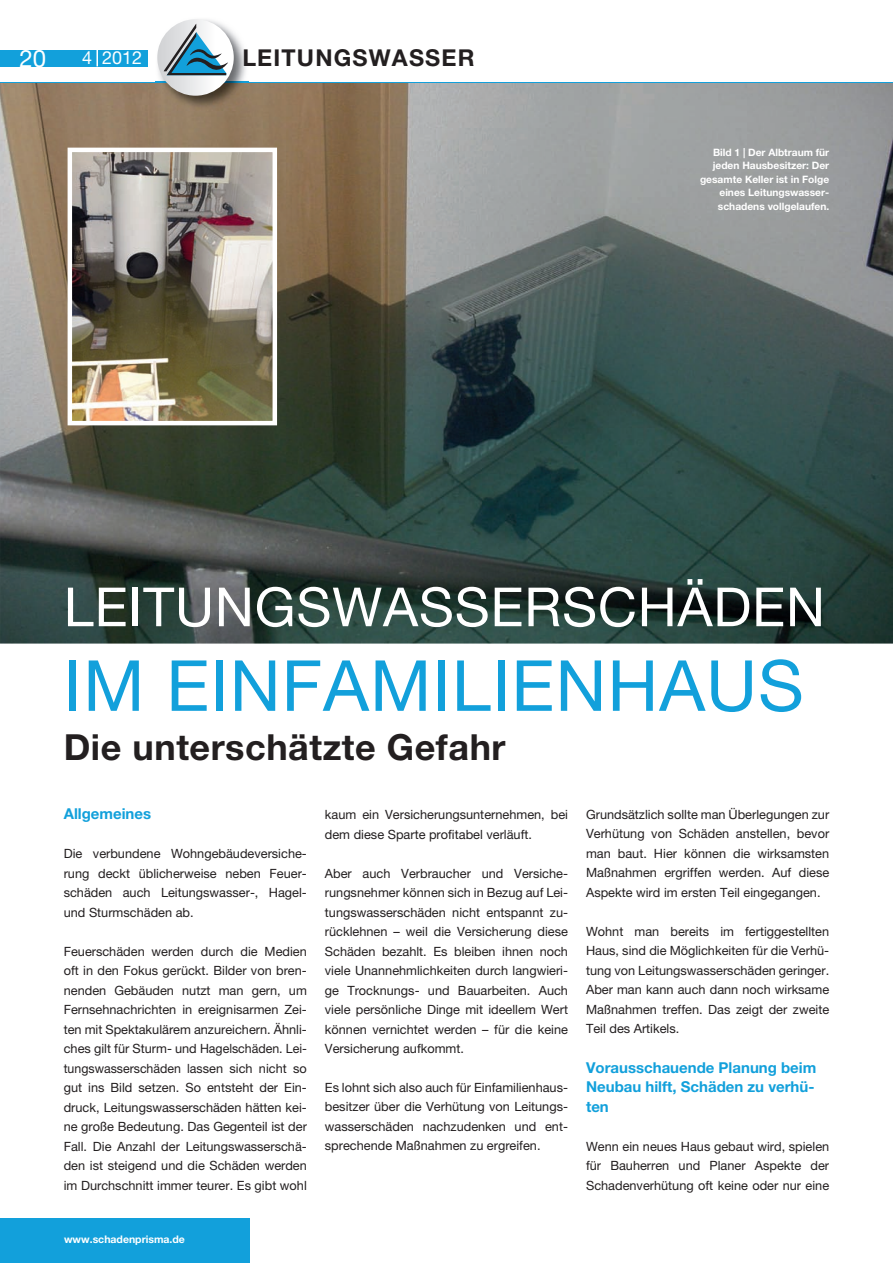
<style>
.page{position:relative;width:893px;height:1263px;background:#fff}
.page>*{position:absolute;margin:0;border:0;box-sizing:border-box;transform-origin:0 0}
.t1{font:70.5px "Helvetica Neue";letter-spacing:.015em;color:#12a0db}
.t2{font:54px "Helvetica Neue";letter-spacing:.015em;color:#fff}
.t3{font:700 36px "Helvetica Neue";letter-spacing:.015em;color:#231f20}
.t4{font:24px "Helvetica Neue";color:#fff}
.t5{font:700 23.25px "Helvetica Neue";letter-spacing:.05em;color:#231f20}
.t6{font:18px "Helvetica Neue";color:#fff}
.t7{font:700 15px/19.5px "Helvetica Neue";color:#12a0db}
.t8{font:12.75px/19.5px "Helvetica Neue";color:#231f20;text-align:justify}
.t9{font:700 10.5px "Helvetica Neue";color:#fff}
.t10{font:700 10.2px/13.5px "Helvetica Neue";color:#fff;text-align:right}
</style>
<div class="page">
<img style="left:0;top:83px;width:893px;height:561px">
<div style="left:0;top:1219px;width:249px;height:44px;background:#12a0db"></div>
<hr style="left:0;top:82px;width:893px;height:1px;background:#12a0db">
<div style="left:0;top:50px;width:148px;height:16px;background:#12a0db"></div>
<svg style="left:96px;top:50px;width:2px;height:16px"></svg>
<img style="left:156px;top:19px;width:92px;height:92px">
<img style="left:155px;top:81px;width:94px;height:2px">
<img style="left:243px;top:49px;width:5px;height:18px">
<svg style="left:157px;top:19px;width:77px;height:77px"></svg>
<svg style="left:163px;top:23px;width:65px;height:52px"></svg>
<img style="left:73px;top:153px;width:199px;height:267px">
<div style="left:68px;top:148px;width:209px;height:277px;border:4px solid #fff"></div>
<h3 class="t4" style="left:20px;top:50px;width:28px">20</h3>
<h3 class="t6" style="left:82px;top:52px;width:62px">4 2012</h3>
<h3 class="t5" style="left:242px;top:49px;width:234px">LEITUNGSWASSER</h3>
<p class="t10" style="left:700px;top:146px;width:131px">Bild 1 | Der Albtraum für jeden Hausbesitzer: Der gesamte Keller ist in Folge eines Leitungswasser&shy;schadens vollgelaufen.</p>
<h2 class="t2" style="left:64px;top:588px;width:763px">LEITUNGSWASSERSCHÄDEN</h2>
<h1 class="t1" style="left:64px;top:660px;width:741px">IM EINFAMILIENHAUS</h1>
<h3 class="t3" style="left:64px;top:734px;width:443px">Die unterschätzte Gefahr</h3>
<p class="t7" style="left:64px;top:805px;width:89px">Allgemeines</p>
<p class="t8" style="left:64px;top:845px;width:245px">Die verbundene Wohngebäudeversiche&shy;rung deckt üblicherweise neben Feuer&shy;schäden auch Leitungswasser-, Hagel&shy;und Sturmschäden ab.</p>
<p class="t8" style="left:64px;top:943px;width:245px">Feuerschäden werden durch die Medien oft in den Fokus gerückt. Bilder von bren&shy;nenden Gebäuden nutzt man gern, um Fernsehnachrichten in ereignisarmen Zei&shy;ten mit Spektakulärem anzureichern. Ähnli&shy;ches gilt für Sturm- und Hagelschäden. Lei&shy;tungswasserschäden lassen sich nicht so gut ins Bild setzen. So entsteht der Ein&shy;druck, Leitungswasserschäden hätten kei&shy;ne große Bedeutung. Das Gegenteil ist der Fall. Die Anzahl der Leitungswasserschä&shy;den ist steigend und die Schäden werden im Durchschnitt immer teurer. Es gibt wohl</p>
<p class="t9" style="left:64px;top:1236px;width:122px">www.schadenprisma.de</p>
<p class="t8" style="left:325px;top:806px;width:245px">kaum ein Versicherungsunternehmen, bei dem diese Sparte profitabel verläuft.</p>
<p class="t8" style="left:325px;top:865px;width:245px">Aber auch Verbraucher und Versiche&shy;rungsnehmer können sich in Bezug auf Lei&shy;tungswasserschäden nicht entspannt zu&shy;rücklehnen – weil die Versicherung diese Schäden bezahlt. Es bleiben ihnen noch viele Unannehmlichkeiten durch langwieri&shy;ge Trocknungs- und Bauarbeiten. Auch viele persönliche Dinge mit ideellem Wert können vernichtet werden – für die keine Versicherung aufkommt.</p>
<p class="t8" style="left:325px;top:1079px;width:245px">Es lohnt sich also auch für Einfamilienhaus&shy;besitzer über die Verhütung von Leitungs&shy;wasserschäden nachzudenken und ent&shy;sprechende Maßnahmen zu ergreifen.</p>
<p class="t8" style="left:586px;top:806px;width:245px">Grundsätzlich sollte man Überlegungen zur Verhütung von Schäden anstellen, bevor man baut. Hier können die wirksamsten Maßnahmen ergriffen werden. Auf diese Aspekte wird im ersten Teil eingegangen.</p>
<p class="t8" style="left:586px;top:923px;width:245px">Wohnt man bereits im fertiggestellten Haus, sind die Möglichkeiten für die Verhü&shy;tung von Leitungswasserschäden geringer.<br>Aber man kann auch dann noch wirksame Maßnahmen treffen. Das zeigt der zweite Teil des Artikels.</p>
<p class="t7" style="left:586px;top:1059px;width:232px">Vorausschauende Planung beim<br>Neubau hilft, Schäden zu verhü&shy;ten</p>
<p class="t8" style="left:586px;top:1138px;width:245px">Wenn ein neues Haus gebaut wird, spielen für Bauherren und Planer Aspekte der Schadenverhütung oft keine oder nur eine</p>
</div>
